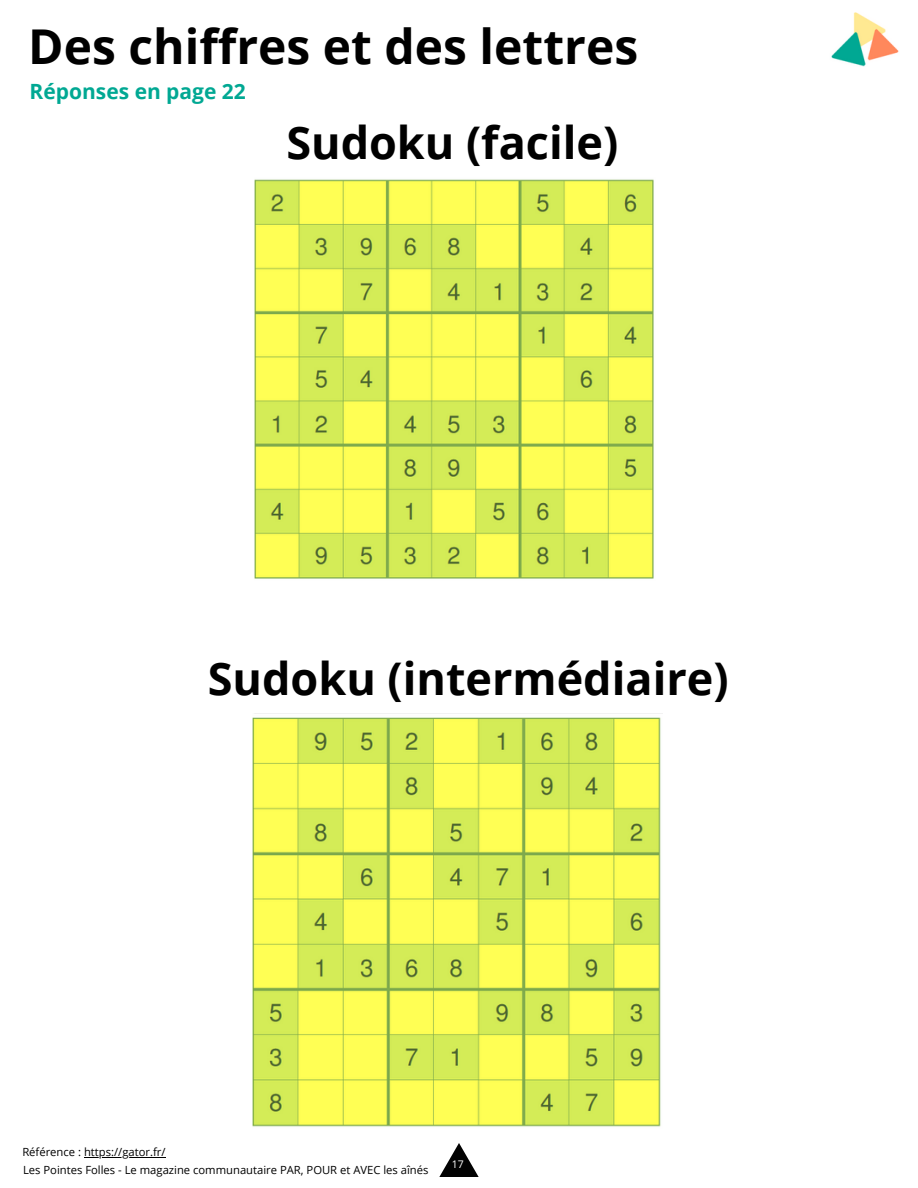
<style>
.page{position:relative;width:918px;height:1188px;background:#fff}
.page>*{position:absolute;margin:0;border:0;box-sizing:border-box;transform-origin:0 0}
.t1{font:700 48px "Open Sans";color:#000}
.t2{font:700 45px "Open Sans";color:#000}
.t3{font:700 21px "Open Sans";color:#01a893}
.t4{font:11.25px "Open Sans";color:#000}
.t5{font:10.5px "Open Sans";color:#fff}
</style>
<div class="page">
<img style="left:831px;top:12px;width:68px;height:55px">
<svg style="left:439px;top:1143px;width:40px;height:34px"></svg>
<img style="left:255px;top:179px;width:399px;height:400px">
<img style="left:252px;top:717px;width:409px;height:410px">
<hr style="left:84px;top:1157px;width:82px;height:1px;background:#000">
<p class="t1" style="left:28px;top:12px;width:612px">Des chiffres et des lettres</p>
<p class="t3" style="left:30px;top:76px;width:218px">Réponses en page 22</p>
<p class="t2" style="left:286px;top:111px;width:333px">Sudoku (facile)</p>
<p class="t2" style="left:208px;top:647px;width:522px">Sudoku (intermédiaire)</p>
<p class="t4" style="left:22px;top:1144px;width:145px">Référence : https://gator.fr/</p>
<p class="t4" style="left:23px;top:1162px;width:407px">Les Pointes Folles - Le magazine communautaire PAR, POUR et AVEC les aînés</p>
<p class="t5" style="left:452px;top:1157px;width:13px">17</p>
</div>
